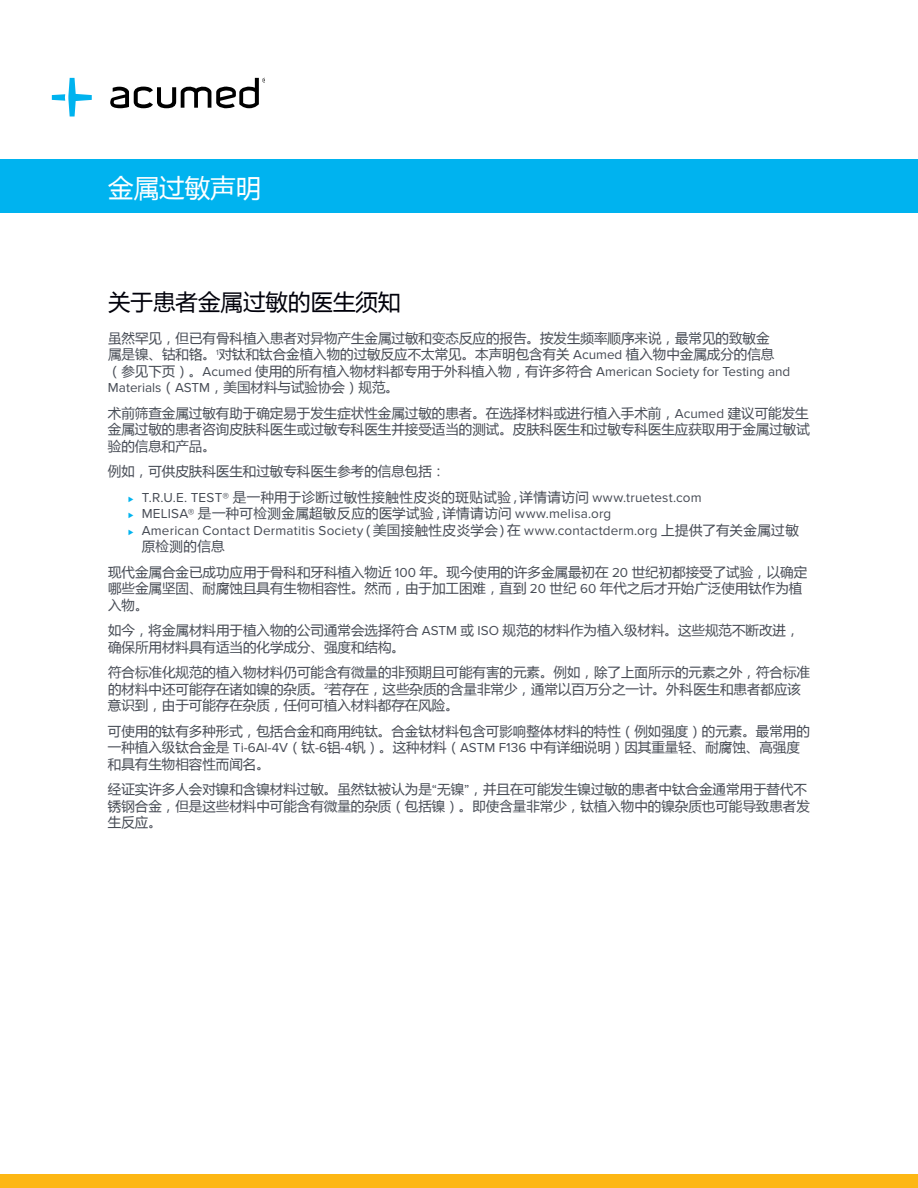
<style>
.page{position:relative;width:918px;height:1188px;background:#fff}
.page>*{position:absolute;margin:0;border:0;box-sizing:border-box;transform-origin:0 0}
.t1{font:25.5px "Microsoft Ya Hei";color:#fff}
.t2{font:22.5px "Microsoft Ya Hei";color:#00000a}
.t3{font:13.5px/16.5px "Microsoft Ya Hei";color:#474c55}
.t4{font:13.5px "Proxima Nova";letter-spacing:.01em;color:#474c55}
.t5{font:13.5px "Microsoft Ya Hei";letter-spacing:.03em;color:#474c55}
.s1{font-family:"Proxima Nova"}
.s2{font-family:"Microsoft Ya Hei"}
.s3{font-size:9px;color:#00b3ef}
.s4{font-family:"Proxima Nova";font-size:9px;color:#00b3ef}
</style>
<div class="page">
<svg style="left:52px;top:78px;width:40px;height:39px"></svg>
<svg style="left:110px;top:78px;width:155px;height:31px"></svg>
<div style="left:0;top:159px;width:918px;height:54px;background:#00b3ef"></div>
<div style="left:0;top:1174px;width:918px;height:14px;background:#fdb714"></div>
<h1 class="t1" style="left:108px;top:170px;width:154px">金属过敏声明</h1>
<h2 class="t2" style="left:108px;top:286px;width:294px">关于患者金属过敏的医生须知</h2>
<p class="t3" style="left:108px;top:329px;width:668px">虽然罕见，但已有骨科植入患者对异物产生金属过敏和变态反应的报告。按发生频率顺序来说，最常见的致敏金属是镍、钴和铬。<sup>1</sup>对钛和钛合金植入物的过敏反应不太常见。本声明包含有关 <span class="s1">Acumed</span> 植入物中金属成分的信息</p>
<p class="t4" style="left:108px;top:364px;width:684px"><span class="s2">（参见下页）。</span>Acumed <span class="s2">使用的所有植入物材料都专用于外科植入物，有许多符合</span> American Society for Testing and</p>
<p class="t3" style="left:108px;top:374px;width:702px;line-height:25.5px"><span class="s1">Materials</span>（<span class="s1">ASTM</span>，美国材料与试验协会）规范。<br>术前筛查金属过敏有助于确定易于发生症状性金属过敏的患者。在选择材料或进行植入手术前，<span class="s1">Acumed</span> 建议可能发生</p>
<p class="t3" style="left:108px;top:421px;width:703px">金属过敏的患者咨询皮肤科医生或过敏专科医生并接受适当的测试。皮肤科医生和过敏专科医生应获取用于金属过敏试验的信息和产品。</p>
<p class="t3" style="left:108px;top:463px;width:339px">例如，可供皮肤科医生和过敏专科医生参考的信息包括：</p>
<p class="t4" style="left:128px;top:490px;width:575px"><span class="s3">⊲</span> T.R.U.E. TEST® <span class="s2">是一种用于诊断过敏性接触性皮炎的斑贴试验，详情请访问</span> www.truetest.com</p>
<p class="t5" style="left:128px;top:504px;width:485px"><span class="s4">⊲</span> <span class="s1">MELISA®</span> 是一种可检测金属超敏反应的医学试验，详情请访问 <span class="s1">www.melisa.org</span></p>
<p class="t4" style="left:128px;top:523px;width:672px"><span class="s3">⊲</span> American Contact Dermatitis Society<span class="s2">（美国接触性皮炎学会）在</span> www.contactderm.org <span class="s2">上提供了有关金属过敏</span></p>
<p class="t3" style="left:108px;top:533px;width:701px;line-height:25.5px;text-indent:34px">原检测的信息<br>现代金属合金已成功应用于骨科和牙科植入物近 <span class="s1">100</span> 年。现今使用的许多金属最初在 <span class="s1">20</span> 世纪初都接受了试验，以确定</p>
<p class="t3" style="left:108px;top:580px;width:696px">哪些金属坚固、耐腐蚀且具有生物相容性。然而，由于加工困难，直到 <span class="s1">20</span> 世纪 <span class="s1">60</span> 年代之后才开始广泛使用钛作为植入物。</p>
<p class="t3" style="left:108px;top:622px;width:693px">如今，将金属材料用于植入物的公司通常会选择符合 <span class="s1">ASTM</span> 或 <span class="s1">ISO</span> 规范的材料作为植入级材料。这些规范不断改进，确保所用材料具有适当的化学成分、强度和结构。</p>
<p class="t3" style="left:108px;top:664px;width:704px">符合标准化规范的植入物材料仍可能含有微量的非预期且可能有害的元素。例如，除了上面所示的元素之外，符合标准的材料中还可能存在诸如镍的杂质。<sup>2</sup>若存在，这些杂质的含量非常少，通常以百万分之一计。外科医生和患者都应该意识到，由于可能存在杂质，任何可植入材料都存在风险。</p>
<p class="t3" style="left:108px;top:722px;width:703px">可使用的钛有多种形式，包括合金和商用纯钛。合金钛材料包含可影响整体材料的特性（例如强度）的元素。最常用的一种植入级钛合金是 <span class="s1">Ti-6Al-4V</span>（钛<span class="s1">-6</span>铝<span class="s1">-4</span>钒）。这种材料（<span class="s1">ASTM F136</span> 中有详细说明）因其重量轻、耐腐蚀、高强度和具有生物相容性而闻名。</p>
<p class="t3" style="left:108px;top:781px;width:703px">经证实许多人会对镍和含镍材料过敏。虽然钛被认为是<span class="s1">“</span>无镍<span class="s1">”</span>，并且在可能发生镍过敏的患者中钛合金通常用于替代不锈钢合金，但是这些材料中可能含有微量的杂质（包括镍）。即使含量非常少，钛植入物中的镍杂质也可能导致患者发生反应。</p>
</div>
